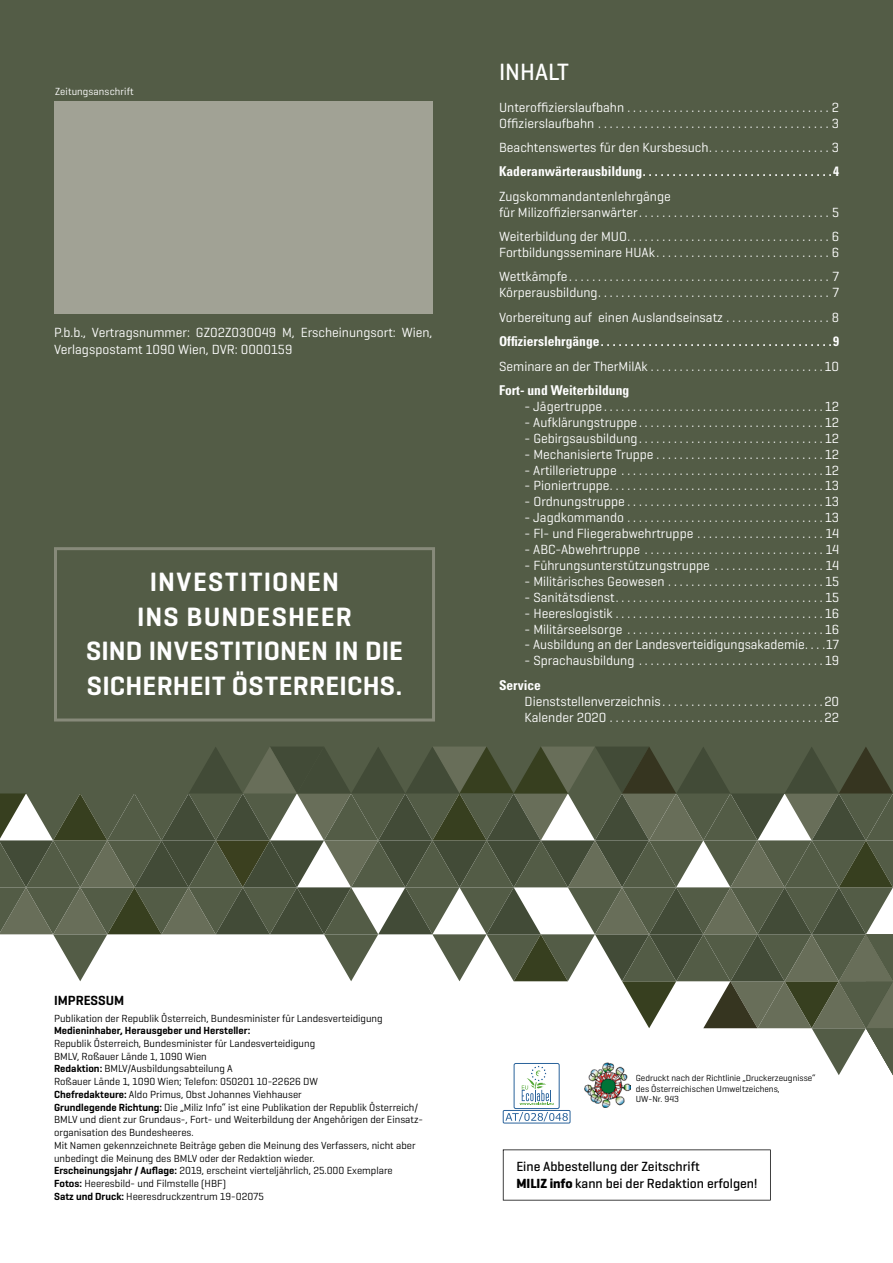
<style>
.page{position:relative;width:893px;height:1263px;background:#fff}
.page>*{position:absolute;margin:0;border:0;box-sizing:border-box;transform-origin:0 0}
.t1{font:600 27px/34.5px "Geogrotesque";letter-spacing:.025em;color:#fff;text-align:center}
.t2{font:500 24px "Geogrotesque";color:#fff}
.t3{font:13.5px/15.9px "Geogrotesque";color:#fff}
.t4{font:700 condensed 13.5px "Univers LT Std";color:#fff}
.t5{font:500 13.5px/16.5px "Geogrotesque";color:#000}
.t6{font:600 13.5px "Geogrotesque";color:#000}
.t7{font:10.5px/12.8px "Geogrotesque";color:#000}
.t8{font:600 10.5px "Geogrotesque";color:#000}
.t9{font:10.5px "Geogrotesque";letter-spacing:.01em;color:#fff}
.t10{font:9px/10.5px "Geogrotesque";color:#000}
.s1{font-weight:600}
.s2{font-weight:700}
</style>
<div class="page">
<div style="left:0;top:0;width:893px;height:793px;background:#535c46"></div>
<div style="left:503px;top:1110px;width:67px;height:13px;border:1px solid #2a639b"></div>
<svg style="left:503px;top:1149px;width:268px;height:51px"></svg>
<svg style="left:54px;top:547px;width:381px;height:174px"></svg>
<svg style="left:0;top:747px;width:893px;height:375px"></svg>
<div style="left:54px;top:101px;width:379px;height:212px;background:#a1a295"></div>
<p class="t9" style="left:55px;top:85px;width:80px">Zeitungsanschrift</p>
<p class="t3" style="left:54px;top:324px;width:380px;line-height:16.5px">P.b.b., Vertragsnummer: GZ02Z030049 M, Erscheinungsort: Wien,<br>Verlagspostamt 1090 Wien, DVR: 0000159</p>
<h1 class="t1" style="left:86px;top:564px;width:319px">INVESTITIONEN<br>INS BUNDESHEER<br>SIND INVESTITIONEN IN DIE<br>SICHERHEIT ÖSTERREICHS.</h1>
<h2 class="t2" style="left:499px;top:57px;width:71px">INHALT</h2>
<p class="t3" style="left:499px;top:99px;width:342px">Unteroffizierslaufbahn . . . . . . . . . . . . . . . . . . . . . . . . . . . . . . . . . . . 2<br>Offizierslaufbahn . . . . . . . . . . . . . . . . . . . . . . . . . . . . . . . . . . . . . . . . 3</p>
<p class="t3" style="left:499px;top:139px;width:342px">Beachtenswertes für den Kursbesuch . . . . . . . . . . . . . . . . . . . . . 3</p>
<p class="t4" style="left:499px;top:163px;width:342px">Kaderanwärterausbildung . . . . . . . . . . . . . . . . . . . . . . . . . . . . . . . . 4</p>
<p class="t3" style="left:499px;top:188px;width:342px">Zugskommandantenlehrgänge<br>für Milizoffiziersanwärter . . . . . . . . . . . . . . . . . . . . . . . . . . . . . . . . . 5</p>
<p class="t3" style="left:499px;top:228px;width:342px">Weiterbildung der MUO . . . . . . . . . . . . . . . . . . . . . . . . . . . . . . . . . . . 6<br>Fortbildungsseminare HUAk . . . . . . . . . . . . . . . . . . . . . . . . . . . . . . 6</p>
<p class="t3" style="left:499px;top:268px;width:342px">Wettkämpfe . . . . . . . . . . . . . . . . . . . . . . . . . . . . . . . . . . . . . . . . . . . . . 7<br>Körperausbildung . . . . . . . . . . . . . . . . . . . . . . . . . . . . . . . . . . . . . . . . 7</p>
<p class="t3" style="left:499px;top:309px;width:342px">Vorbereitung auf einen Auslandseinsatz . . . . . . . . . . . . . . . . . . 8</p>
<p class="t4" style="left:499px;top:333px;width:342px">Offizierslehrgänge . . . . . . . . . . . . . . . . . . . . . . . . . . . . . . . . . . . . . . . 9</p>
<p class="t3" style="left:499px;top:358px;width:342px">Seminare an der TherMilAk . . . . . . . . . . . . . . . . . . . . . . . . . . . . . . 10</p>
<p class="t4" style="left:499px;top:382px;width:132px">Fort- und Weiterbildung</p>
<p class="t3" style="left:525px;top:398px;width:316px">- Jägertruppe . . . . . . . . . . . . . . . . . . . . . . . . . . . . . . . . . . . . . . 12</p>
<p class="t3" style="left:525px;top:414px;width:316px">- Aufklärungstruppe . . . . . . . . . . . . . . . . . . . . . . . . . . . . . . . . 12</p>
<p class="t3" style="left:525px;top:430px;width:316px">- Gebirgsausbildung . . . . . . . . . . . . . . . . . . . . . . . . . . . . . . . . 12</p>
<p class="t3" style="left:525px;top:446px;width:316px">- Mechanisierte Truppe . . . . . . . . . . . . . . . . . . . . . . . . . . . . . 12</p>
<p class="t3" style="left:525px;top:462px;width:316px">- Artillerietruppe . . . . . . . . . . . . . . . . . . . . . . . . . . . . . . . . . . . 12</p>
<p class="t3" style="left:525px;top:477px;width:316px">- Pioniertruppe . . . . . . . . . . . . . . . . . . . . . . . . . . . . . . . . . . . . . 13</p>
<p class="t3" style="left:525px;top:493px;width:316px">- Ordnungstruppe . . . . . . . . . . . . . . . . . . . . . . . . . . . . . . . . . . 13</p>
<p class="t3" style="left:525px;top:509px;width:316px">- Jagdkommando . . . . . . . . . . . . . . . . . . . . . . . . . . . . . . . . . . 13</p>
<p class="t3" style="left:525px;top:525px;width:316px">- Fl- und Fliegerabwehrtruppe . . . . . . . . . . . . . . . . . . . . . . 14</p>
<p class="t3" style="left:525px;top:541px;width:316px">- ABC-Abwehrtruppe . . . . . . . . . . . . . . . . . . . . . . . . . . . . . . . 14</p>
<p class="t3" style="left:525px;top:557px;width:316px">- Führungsunterstützungstruppe . . . . . . . . . . . . . . . . . . . 14</p>
<p class="t3" style="left:525px;top:573px;width:316px">- Militärisches Geowesen . . . . . . . . . . . . . . . . . . . . . . . . . . . 15</p>
<p class="t3" style="left:525px;top:589px;width:316px">- Sanitätsdienst . . . . . . . . . . . . . . . . . . . . . . . . . . . . . . . . . . . . 15</p>
<p class="t3" style="left:525px;top:605px;width:316px">- Heereslogistik . . . . . . . . . . . . . . . . . . . . . . . . . . . . . . . . . . . . 16</p>
<p class="t3" style="left:525px;top:621px;width:316px">- Militärseelsorge . . . . . . . . . . . . . . . . . . . . . . . . . . . . . . . . . . 16</p>
<p class="t3" style="left:525px;top:636px;width:316px">- Ausbildung an der Landesverteidigungsakademie . . . .17</p>
<p class="t3" style="left:525px;top:652px;width:316px">- Sprachausbildung . . . . . . . . . . . . . . . . . . . . . . . . . . . . . . . . 19</p>
<p class="t4" style="left:499px;top:677px;width:43px">Service</p>
<p class="t3" style="left:525px;top:693px;width:316px">Dienststellenverzeichnis . . . . . . . . . . . . . . . . . . . . . . . . . . . .20<br>Kalender 2020 . . . . . . . . . . . . . . . . . . . . . . . . . . . . . . . . . . . . . 22</p>
<p class="t6" style="left:54px;top:991px;width:72px">IMPRESSUM</p>
<p class="t7" style="left:54px;top:1011px;width:330px">Publikation der Republik Österreich, Bundesminister für Landesverteidigung</p>
<p class="t8" style="left:54px;top:1024px;width:198px">Medieninhaber, Herausgeber und Hersteller:</p>
<p class="t7" style="left:54px;top:1037px;width:370px">Republik Österreich, Bundesminister für Landesverteidigung<br>BMLV, Roßauer Lände 1, 1090 Wien<br><span class="s1">Redaktion:</span> BMLV/Ausbildungsabteilung A<br>Roßauer Lände 1, 1090 Wien; Telefon: 050201 10-22626 DW<br><span class="s1">Chefredakteure:</span> Aldo Primus, Obst Johannes Viehhauser<br><span class="s1">Grundlegende Richtung:</span> Die „Miliz Info“ ist eine Publikation der Republik Österreich/ BMLV und dient zur Grundaus-, Fort- und Weiter bildung der Angehörigen der Einsatz&shy;organisation des Bundesheeres.<br>Mit Namen gekennzeichnete Beiträge geben die Meinung des Verfassers, nicht aber unbedingt die Meinung des BMLV oder der Redaktion wieder.<br><span class="s1">Erscheinungsjahr / Auflage:</span> 2019, erscheint vierteljährlich, 25.000 Exemplare <span class="s1">Fotos:</span> Heeresbild- und Filmstelle (HBF)<br><span class="s1">Satz und Druck:</span> Heeresdruckzentrum 19-02075</p>
<p class="t10" style="left:636px;top:1072px;width:181px">Gedruckt nach der Richtlinie „Druckerzeugnisse“ des Österreichischen Umweltzeichens,<br>UW-Nr. 943</p>
<p class="t5" style="left:516px;top:1158px;width:243px">Eine Abbestellung der Zeitschrift<br><span class="s2">MILIZ info</span> kann bei der Redaktion erfolgen!</p>
</div>
